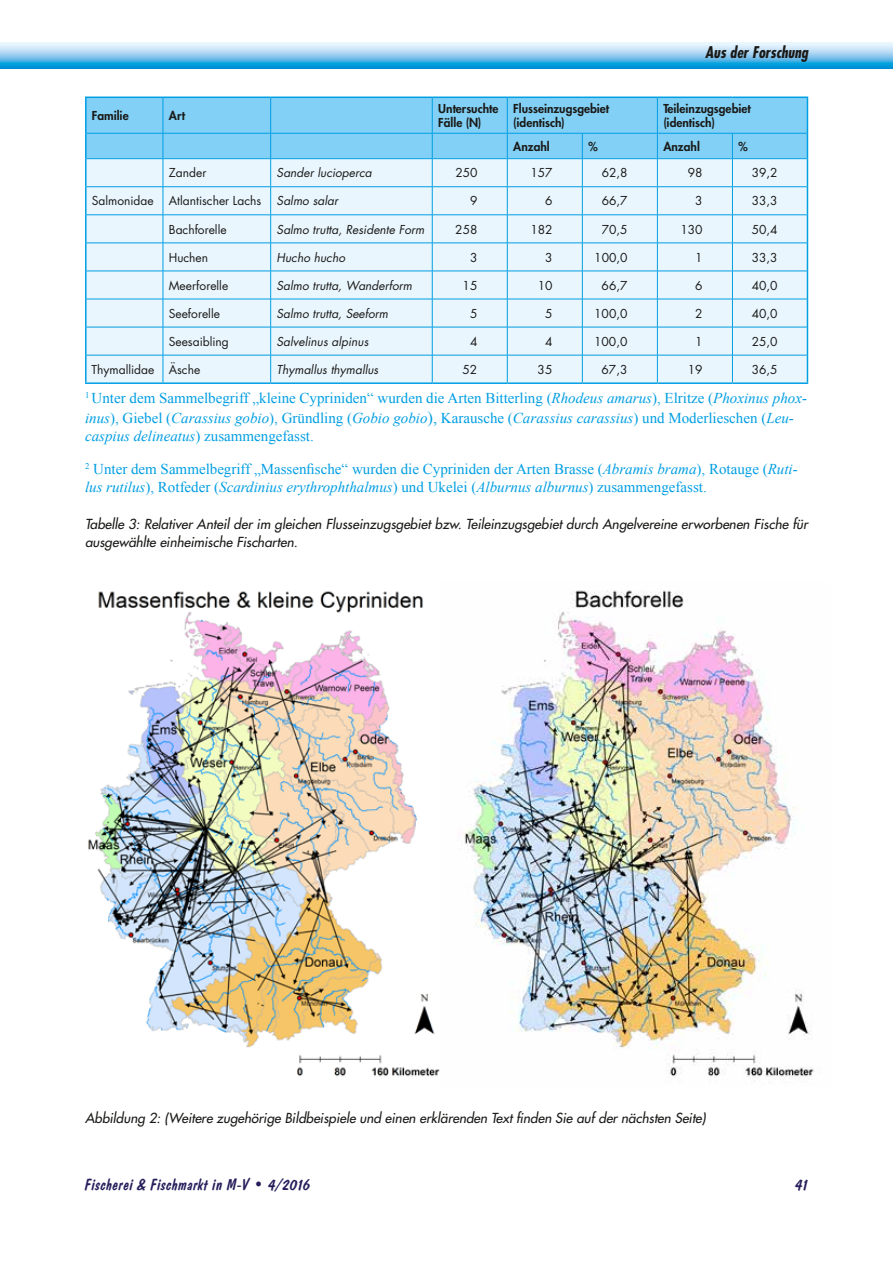
<style>
.page{position:relative;width:893px;height:1263px;background:#fff}
.page>*{position:absolute;margin:0;border:0;box-sizing:border-box;transform-origin:0 0}
.t1{font:16.5px "Dom Diagonal BT";letter-spacing:.02em;color:#251e5b}
.t2{font:italic 700 condensed 15.75px "Futura";color:#1a1a18}
.t3{font:15px/19.8px "Times New Roman";color:#009ee3}
.t4{font:italic 15px "Times New Roman";color:#009ee3}
.t5{font:italic 13.5px/18px "Futura";color:#1a1a18}
.t6{font:12px "Futura";color:#1a1a18}
.t7{font:italic 12px "Futura";color:#1a1a18}
.t8{font:800 12px/14.4px "Futura";color:#1a1a18}
.s1{font-style:italic}
.s2{font-size:16.5px}
.s3{font-style:normal}
</style>
<div class="page">
<svg style="left:0;top:43px;width:893px;height:25px;background:#80c7ed"></svg>
<hr style="left:85px;top:97px;width:78px;height:1px;background:#009ee3">
<hr style="left:85px;top:98px;width:2px;height:35px;background:#009ee3">
<hr style="left:85px;top:133px;width:2px;height:26px;background:#009ee3">
<hr style="left:85px;top:159px;width:2px;height:28px;background:#009ee3">
<hr style="left:85px;top:187px;width:2px;height:28px;background:#009ee3">
<hr style="left:85px;top:215px;width:2px;height:28px;background:#009ee3">
<hr style="left:85px;top:243px;width:2px;height:28px;background:#009ee3">
<hr style="left:85px;top:271px;width:2px;height:28px;background:#009ee3">
<hr style="left:85px;top:299px;width:2px;height:28px;background:#009ee3">
<hr style="left:85px;top:327px;width:2px;height:28px;background:#009ee3">
<hr style="left:85px;top:355px;width:2px;height:27px;background:#009ee3">
<svg style="left:86px;top:97px;width:722px;height:285px;background:#c9eafa"></svg>
<hr style="left:85px;top:382px;width:78px;height:2px;background:#009ee3">
<hr style="left:163px;top:382px;width:108px;height:2px;background:#009ee3">
<hr style="left:271px;top:382px;width:161px;height:2px;background:#009ee3">
<hr style="left:432px;top:382px;width:75px;height:2px;background:#009ee3">
<hr style="left:507px;top:382px;width:75px;height:2px;background:#009ee3">
<hr style="left:582px;top:382px;width:75px;height:2px;background:#009ee3">
<hr style="left:657px;top:382px;width:75px;height:2px;background:#009ee3">
<hr style="left:732px;top:382px;width:76px;height:2px;background:#009ee3">
<img style="left:88px;top:591px;width:352px;height:486px">
<img style="left:460px;top:590px;width:354px;height:492px">
<p class="t2" style="left:705px;top:42px;width:104px">Aus der Forschung</p>
<p class="t8" style="left:92px;top:108px;width:38px">Familie</p>
<p class="t8" style="left:169px;top:108px;width:18px">Art</p>
<p class="t8" style="left:438px;top:101px;width:62px">Untersuchte<br>Fälle (N)</p>
<p class="t8" style="left:513px;top:101px;width:97px">Flusseinzugsgebiet (identisch)</p>
<p class="t8" style="left:663px;top:101px;width:89px">Teileinzugsgebiet (identisch)</p>
<p class="t8" style="left:513px;top:139px;width:38px">Anzahl</p>
<p class="t8" style="left:588px;top:139px;width:11px">%</p>
<p class="t8" style="left:663px;top:139px;width:38px">Anzahl</p>
<p class="t8" style="left:738px;top:139px;width:11px">%</p>
<p class="t6" style="left:169px;top:165px;width:39px">Zander</p>
<p class="t7" style="left:277px;top:165px;width:97px">Sander lucioperca</p>
<p class="t6" style="left:455px;top:165px;width:24px">250</p>
<p class="t6" style="left:530px;top:165px;width:24px">157</p>
<p class="t6" style="left:602px;top:165px;width:27px">62,8</p>
<p class="t6" style="left:688px;top:165px;width:16px">98</p>
<p class="t6" style="left:752px;top:165px;width:27px">39,2</p>
<p class="t6" style="left:92px;top:193px;width:63px">Salmonidae</p>
<p class="t6" style="left:169px;top:193px;width:94px">Atlantischer Lachs</p>
<p class="t7" style="left:277px;top:193px;width:63px">Salmo salar</p>
<p class="t6" style="left:470px;top:193px;width:9px">9</p>
<p class="t6" style="left:545px;top:193px;width:9px">6</p>
<p class="t6" style="left:602px;top:193px;width:27px">66,7</p>
<p class="t6" style="left:695px;top:193px;width:9px">3</p>
<p class="t6" style="left:752px;top:193px;width:27px">33,3</p>
<p class="t6" style="left:169px;top:221px;width:59px">Bachforelle</p>
<p class="t7" style="left:277px;top:221px;width:149px">Salmo trutta, Residente Form</p>
<p class="t6" style="left:455px;top:221px;width:24px">258</p>
<p class="t6" style="left:530px;top:221px;width:24px">182</p>
<p class="t6" style="left:602px;top:221px;width:27px">70,5</p>
<p class="t6" style="left:680px;top:221px;width:24px">130</p>
<p class="t6" style="left:752px;top:221px;width:27px">50,4</p>
<p class="t6" style="left:169px;top:249px;width:41px">Huchen</p>
<p class="t7" style="left:277px;top:249px;width:70px">Hucho hucho</p>
<p class="t6" style="left:470px;top:249px;width:9px">3</p>
<p class="t6" style="left:545px;top:249px;width:9px">3</p>
<p class="t6" style="left:594px;top:249px;width:35px">100,0</p>
<p class="t6" style="left:695px;top:249px;width:9px">1</p>
<p class="t6" style="left:752px;top:249px;width:27px">33,3</p>
<p class="t6" style="left:169px;top:277px;width:61px">Meerforelle</p>
<p class="t7" style="left:277px;top:277px;width:137px">Salmo trutta, Wanderform</p>
<p class="t6" style="left:463px;top:277px;width:16px">15</p>
<p class="t6" style="left:538px;top:277px;width:16px">10</p>
<p class="t6" style="left:602px;top:277px;width:27px">66,7</p>
<p class="t6" style="left:695px;top:277px;width:9px">6</p>
<p class="t6" style="left:752px;top:277px;width:27px">40,0</p>
<p class="t6" style="left:169px;top:305px;width:53px">Seeforelle</p>
<p class="t7" style="left:277px;top:305px;width:113px">Salmo trutta, Seeform</p>
<p class="t6" style="left:470px;top:305px;width:9px">5</p>
<p class="t6" style="left:545px;top:305px;width:9px">5</p>
<p class="t6" style="left:594px;top:305px;width:35px">100,0</p>
<p class="t6" style="left:695px;top:305px;width:9px">2</p>
<p class="t6" style="left:752px;top:305px;width:27px">40,0</p>
<p class="t6" style="left:169px;top:333px;width:62px">Seesaibling</p>
<p class="t7" style="left:277px;top:333px;width:93px">Salvelinus alpinus</p>
<p class="t6" style="left:470px;top:333px;width:9px">4</p>
<p class="t6" style="left:545px;top:333px;width:9px">4</p>
<p class="t6" style="left:594px;top:333px;width:35px">100,0</p>
<p class="t6" style="left:695px;top:333px;width:9px">1</p>
<p class="t6" style="left:752px;top:333px;width:27px">25,0</p>
<p class="t6" style="left:92px;top:361px;width:110px">Thymallidae Äsche</p>
<p class="t7" style="left:276px;top:361px;width:103px">Thymallus thymallus</p>
<p class="t6" style="left:463px;top:361px;width:16px">52</p>
<p class="t6" style="left:538px;top:361px;width:16px">35</p>
<p class="t6" style="left:602px;top:361px;width:27px">67,3</p>
<p class="t6" style="left:688px;top:361px;width:16px">19</p>
<p class="t6" style="left:752px;top:361px;width:27px">36,5</p>
<p class="t3" style="left:85px;top:388px;width:723px"><sup>1</sup> Unter dem Sammelbegriff „kleine Cypriniden“ wurden die Arten Bitterling (<span class="s1">Rhodeus amarus</span>), Elritze (<span class="s1">Phoxinus phox&shy;inus</span>), Giebel (<span class="s1">Carassius gobio</span>), Gründling (<span class="s1">Gobio gobio</span><span class="s2">),</span> Karausche (<span class="s1">Carassius carassius</span>) und Moderlieschen (<span class="s1">Leu-</span></p>
<p class="t4" style="left:85px;top:425px;width:230px">caspius delineatus<span class="s3">) zusammengefasst.</span></p>
<p class="t3" style="left:85px;top:459px;width:714px;line-height:18px"><sup>2</sup> Unter dem Sammelbegriff „Massenfische“ wurden die Cypriniden der Arten Brasse (<span class="s1">Abramis brama</span>), Rotauge (<span class="s1">Ruti&shy;lus rutilus</span>), Rotfeder (<span class="s1">Scardinius erythrophthalmus</span>) und Ukelei (<span class="s1">Alburnus alburnus</span>) zusammengefasst.</p>
<p class="t5" style="left:85px;top:514px;width:724px">Tabelle 3: Relativer Anteil der im gleichen Flusseinzugsgebiet bzw. Teileinzugsgebiet durch Angelvereine erworbenen Fische für ausgewählte einheimische Fischarten.</p>
<p class="t5" style="left:85px;top:1108px;width:622px">Abbildung 2: (Weitere zugehörige Bildbeispiele und einen erklärenden Text finden Sie auf der nächsten Seite)</p>
<p class="t1" style="left:85px;top:1174px;width:227px">Fischerei &amp; Fischmarkt in M-V • 4/2016</p>
<p class="t1" style="left:795px;top:1174px;width:14px">41</p>
</div>
